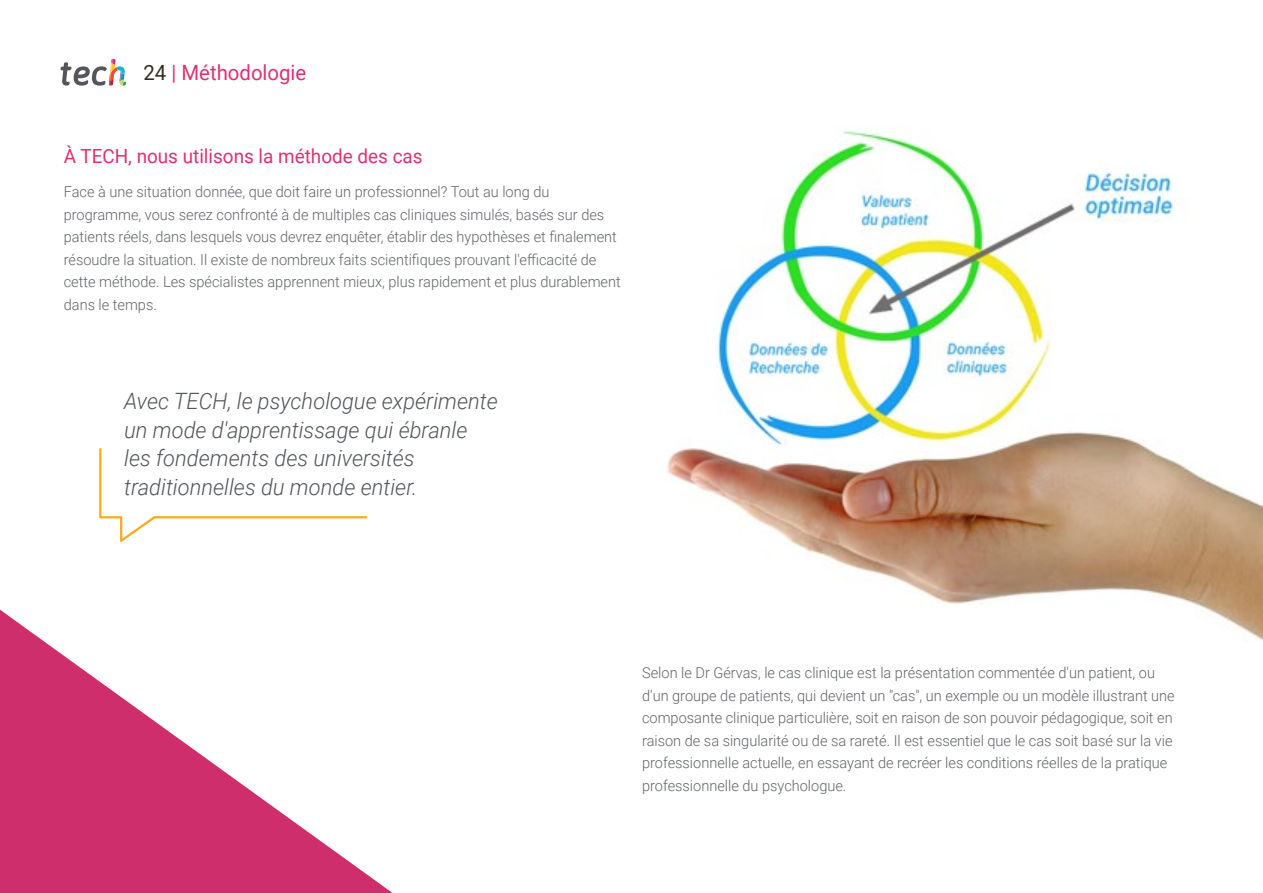
<style>
.page{position:relative;width:1263px;height:893px;background:#fff}
.page>*{position:absolute;margin:0;border:0;box-sizing:border-box;transform-origin:0 0}
.t1{font:italic 300 22.5px/28.5px "Roboto";color:#52555b}
.t2{font:21px "Roboto";color:#e03073}
.t3{font:19.5px "Roboto";color:#e03073}
.t4{font:300 15px/22.5px "Roboto";color:#61646a}
.s1{color:#312e20}
</style>
<div class="page">
<img style="left:667px;top:131px;width:596px;height:510px">
<svg style="left:61px;top:59px;width:65px;height:27px"></svg>
<svg style="left:99px;top:448px;width:269px;height:94px"></svg>
<svg style="left:0;top:610px;width:393px;height:283px;fill:#ce2f6b"></svg>
<h2 class="t2" style="left:144px;top:57px;width:164px"><span class="s1">24</span> | Méthodologie</h2>
<h3 class="t3" style="left:64px;top:143px;width:360px">À TECH, nous utilisons la méthode des cas</h3>
<p class="t4" style="left:64px;top:180px;width:558px">Face à une situation donnée, que doit faire un professionnel? Tout au long du programme, vous serez confronté à de multiples cas cliniques simulés, basés sur des patients réels, dans lesquels vous devrez enquêter, établir des hypothèses et finalement résoudre la situation. Il existe de nombreux faits scientifiques prouvant l'efficacité de cette méthode. Les spécialistes apprennent mieux, plus rapidement et plus durablement dans le temps.</p>
<h1 class="t1" style="left:124px;top:386px;width:375px">Avec TECH, le psychologue expérimente un mode d'apprentissage qui ébranle les fondements des universités traditionnelles du monde entier.</h1>
<p class="t4" style="left:642px;top:661px;width:534px">Selon le Dr Gérvas, le cas clinique est la présentation commentée d'un patient, ou d'un groupe de patients, qui devient un "cas", un exemple ou un modèle illustrant une composante clinique particulière, soit en raison de son pouvoir pédagogique, soit en raison de sa singularité ou de sa rareté. Il est essentiel que le cas soit basé sur la vie professionnelle actuelle, en essayant de recréer les conditions réelles de la pratique professionnelle du psychologue.</p>
</div>
